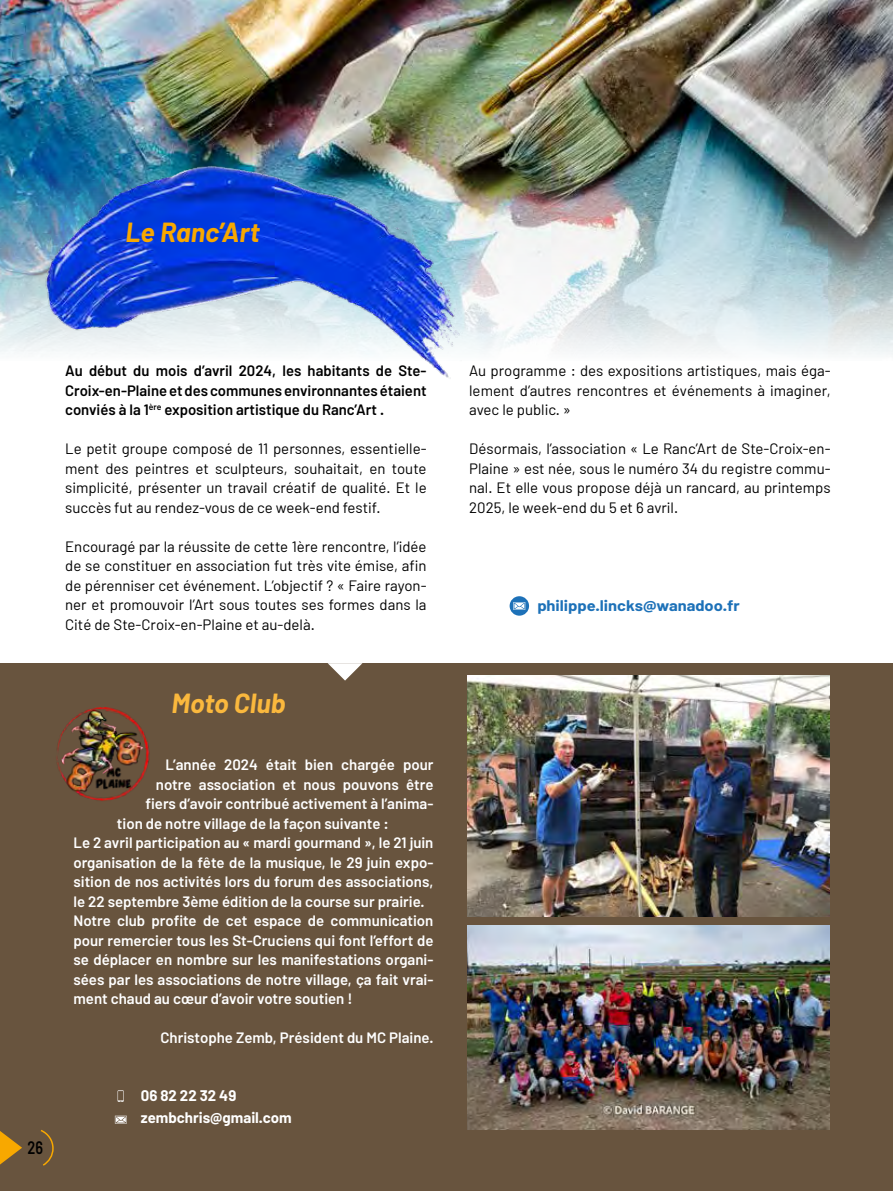
<style>
.page{position:relative;width:893px;height:1191px;background:#fff}
.page>*{position:absolute;margin:0;border:0;box-sizing:border-box;transform-origin:0 0}
.t1{font:italic 700 27px "Barlow";color:#f8a800}
.t2{font:italic 700 27px "Barlow";color:#fab83d}
.t3{font:600 18px "Barlow";color:#000;scale:.8 1}
.t4{font:15px/19.5px "Barlow";color:#000;text-align:justify}
.t5{font:600 15px "Barlow";color:#fff}
.t6{font:600 15px/19.5px "Barlow";color:#000;text-align:justify}
.t7{font:700 15px/22.5px "Barlow";color:#fff}
.t8{font:700 15px "Barlow";color:#1d71b8;scale:1.1 1}
</style>
<div class="page">
<div style="left:0;top:663px;width:893px;height:528px;background:#68543e"></div>
<img style="left:0;top:0;width:893px;height:355px">
<img style="left:0;top:6px;width:571px;height:373px">
<img style="left:468px;top:675px;width:361px;height:241px">
<img style="left:468px;top:925px;width:361px;height:204px">
<svg style="left:0;top:1131px;width:22px;height:33px"></svg>
<svg style="left:41px;top:1130px;width:13px;height:36px"></svg>
<img style="left:56px;top:707px;width:94px;height:94px">
<svg style="left:328px;top:663px;width:34px;height:17px"></svg>
<div style="left:510px;top:596px;width:19px;height:19px;background:#1d71b8;border-radius:50%"></div>
<svg style="left:513px;top:602px;width:12px;height:8px"></svg>
<svg style="left:115px;top:1115px;width:12px;height:8px"></svg>
<svg style="left:118px;top:1090px;width:6px;height:11px"></svg>
<h1 class="t1" style="left:126px;top:215px;width:136px">Le Ranc’Art</h1>
<p class="t6" style="left:65px;top:361px;width:363px">Au début du mois d’avril 2024, les habitants de Ste-Croix-en-Plaine et des communes environnantes étaient conviés à la 1<sup>ère</sup> exposition artistique du Ranc’Art .</p>
<p class="t4" style="left:65px;top:439px;width:363px">Le petit groupe composé de 11 personnes, essentielle&shy;ment des peintres et sculpteurs, souhaitait, en toute simplicité, présenter un travail créatif de qualité. Et le succès fut au rendez-vous de ce week-end festif.</p>
<p class="t4" style="left:65px;top:536px;width:363px">Encouragé par la réussite de cette 1ère rencontre, l’idée de se constituer en association fut très vite émise, afin de pérenniser cet événement. L’objectif ? « Faire rayon&shy;ner et promouvoir l’Art sous toutes ses formes dans la Cité de Ste-Croix-en-Plaine et au-delà.</p>
<p class="t3" style="left:28px;top:1136px;width:21px">26</p>
<h1 class="t2" style="left:172px;top:686px;width:115px">Moto Club</h1>
<p class="t5" style="left:165px;top:755px;width:270px">L’année 2024 était bien chargée pour</p>
<p class="t5" style="left:156px;top:775px;width:279px">notre association et nous pouvons être</p>
<p class="t5" style="left:145px;top:794px;width:289px">fiers d’avoir contribué activement à l’anima-</p>
<p class="t5" style="left:117px;top:814px;width:273px">tion de notre village de la façon suivante :</p>
<p class="t5" style="left:73px;top:833px;width:361px">Le 2 avril participation au « mardi gourmand », le 21 juin</p>
<p class="t5" style="left:73px;top:853px;width:362px">organisation de la fête de la musique, le 29 juin expo-</p>
<p class="t5" style="left:73px;top:872px;width:362px">sition de nos activités lors du forum des associations,</p>
<p class="t5" style="left:73px;top:892px;width:353px">le 22 septembre 3ème édition de la course sur prairie.</p>
<p class="t5" style="left:73px;top:911px;width:361px">Notre club profite de cet espace de communication</p>
<p class="t5" style="left:73px;top:931px;width:362px">pour remercier tous les St-Cruciens qui font l’effort de</p>
<p class="t5" style="left:73px;top:950px;width:362px">se déplacer en nombre sur les manifestations organi-</p>
<p class="t5" style="left:73px;top:970px;width:361px">sées par les associations de notre village, ça fait vrai-</p>
<p class="t5" style="left:73px;top:989px;width:281px">ment chaud au cœur d’avoir votre soutien !</p>
<p class="t5" style="left:160px;top:1028px;width:274px">Christophe Zemb, Président du MC Plaine.</p>
<p class="t7" style="left:141px;top:1084px;width:152px">06 82 22 32 49 zembchris@gmail.com</p>
<p class="t4" style="left:469px;top:361px;width:363px">Au programme : des expositions artistiques, mais éga&shy;lement d’autres rencontres et événements à imaginer, avec le public. »</p>
<p class="t4" style="left:469px;top:439px;width:363px">Désormais, l’association « Le Ranc’Art de Ste-Croix-en-Plaine » est née, sous le numéro 34 du registre commu&shy;nal. Et elle vous propose déjà un rancard, au printemps 2025, le week-end du 5 et 6 avril.</p>
<p class="t8" style="left:537px;top:596px;width:186px">philippe.lincks@wanadoo.fr</p>
</div>
